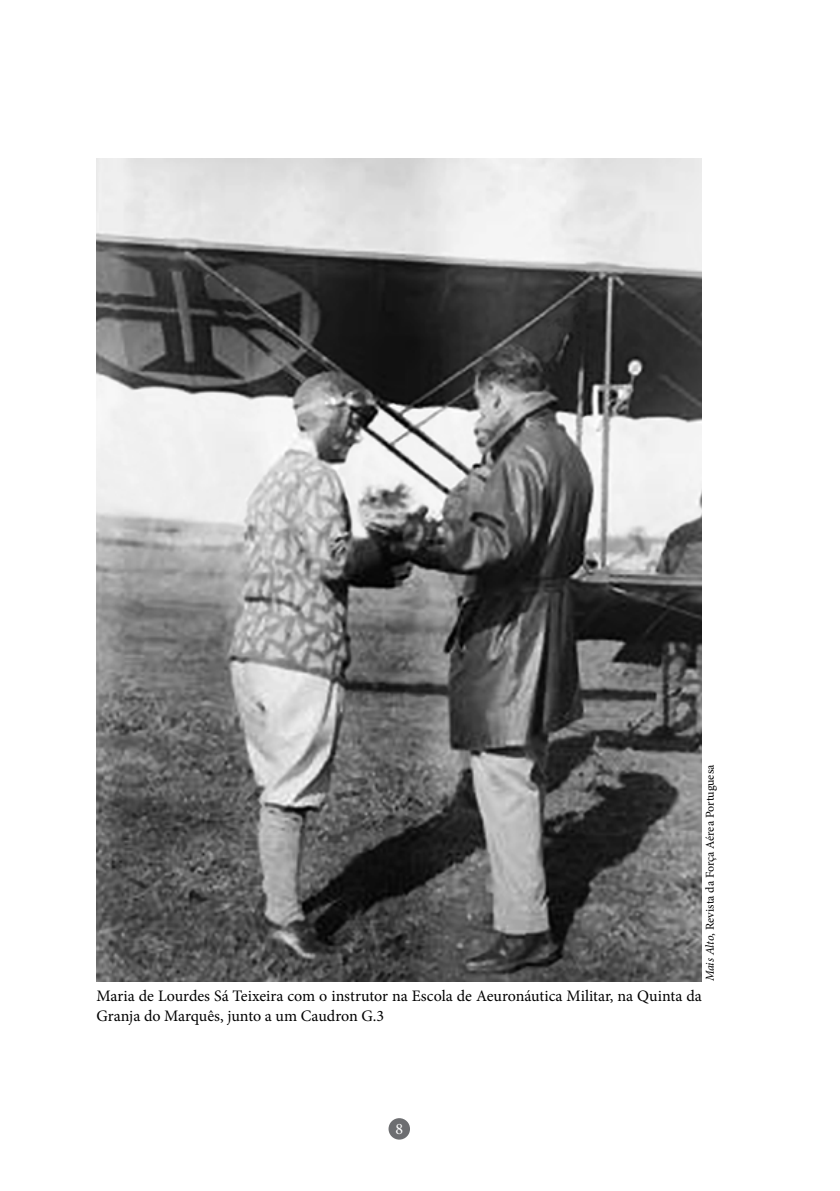
<style>
.page{position:relative;width:840px;height:1191px;background:#fff}
.page>*{position:absolute;margin:0;border:0;box-sizing:border-box;transform-origin:0 0}
.t1{font:16px/20px "Minion Pro";color:#000}
.t2{font:16px "Minion Pro";color:#fff}
.t3{font:12px "Minion Pro";color:#000}
.s1{font-style:italic}
</style>
<div class="page">
<div style="left:388px;top:1118px;width:22px;height:21px;background:#6d6e71;border-radius:50%"></div>
<img style="left:97px;top:159px;width:604px;height:822px">
<p class="t3" style="left:701px;top:981px;width:218px;rotate:-90deg"><span class="s1">Mais Alto</span>, Revista da Força Aérea Portuguesa</p>
<p class="t1" style="left:97px;top:986px;width:606px">Maria de Lourdes Sá Teixeira com o instrutor na Escola de Aeuronáutica Militar, na Quinta da<br>Granja do Marquês, junto a um Caudron G.3</p>
<p class="t2" style="left:395px;top:1117px;width:9px">8</p>
</div>
